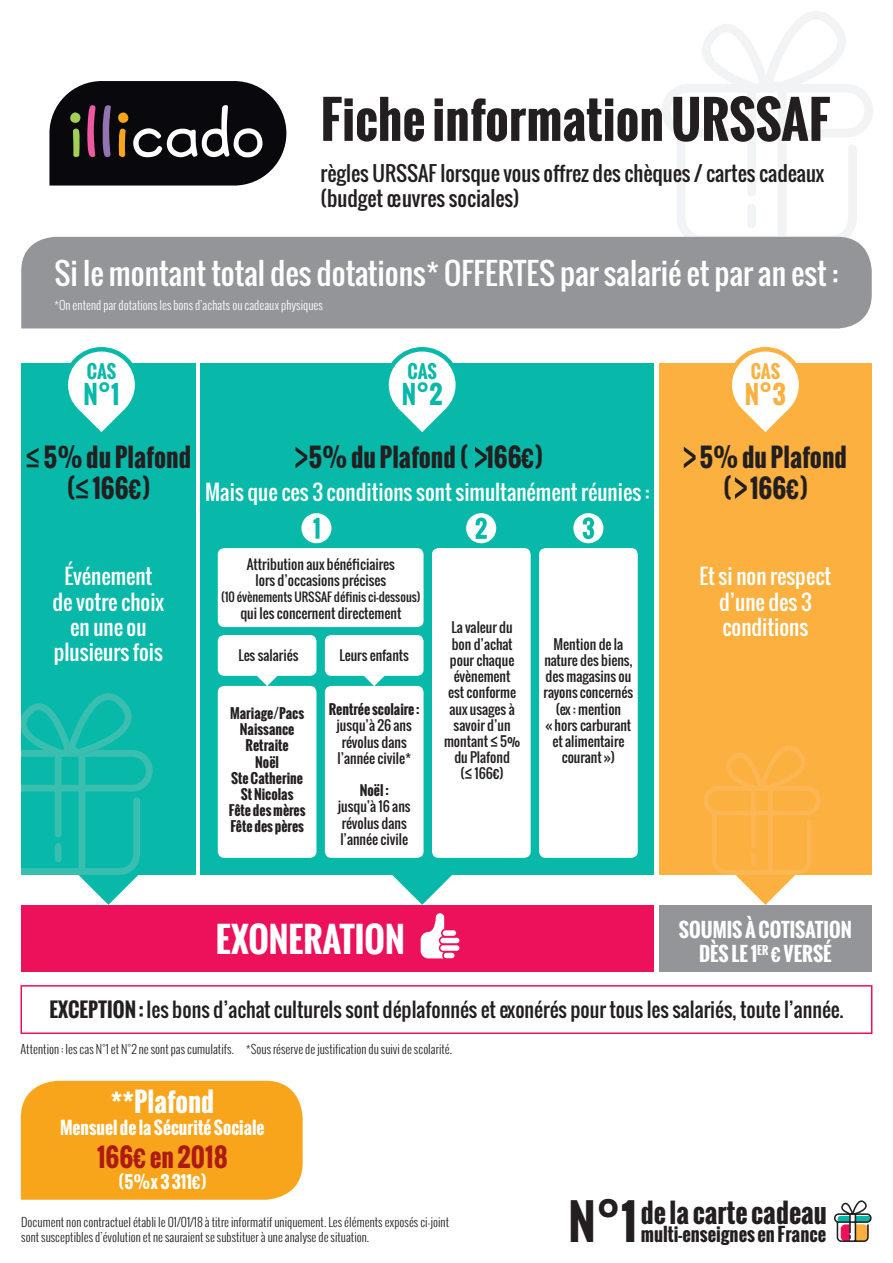
<style>
.page{position:relative;width:893px;height:1263px;background:#fff}
.page>*{position:absolute;margin:0;border:0;box-sizing:border-box;transform-origin:0 0}
.t1{font:700 50.1px "Oswald";color:#231f20}
.t2{font:700 34.35px "Oswald";color:#fff}
.t3{font:29.85px "Oswald";color:#fff}
.t4{font:700 26.7px "Oswald";color:#fff}
.t5{font:700 26.55px "Oswald";color:#231f20}
.t6{font:700 25.5px/30.6px "Oswald";color:#231f20;text-align:center}
.t7{font:700 25.5px "Oswald";color:#ad1b13}
.t8{font:700 25.05px "Oswald";color:#08b9a9}
.t9{font:700 25.05px "Oswald";color:#fbb03f}
.t10{font:21px/25.2px "Oswald";color:#fff;text-align:center}
.t11{font:20.55px/24.6px "Oswald";color:#231f20}
.t12{font:19.95px "Oswald";color:#231f20}
.t13{font:700 19.5px/23.4px "Oswald";color:#fff;text-align:center}
.t14{font:700 18.45px "Oswald";color:#231f20}
.t15{font:700 18px "Oswald";letter-spacing:-.01em;color:#08b9a9}
.t16{font:700 18px "Oswald";color:#fbb03f}
.t17{font:700 17.4px "Oswald";color:#fff}
.t18{font:700 16.95px "Oswald";color:#fff}
.t19{font:13.5px/16.2px "Oswald";color:#231f20;text-align:center}
.t20{font:700 13.5px/16.2px "Oswald";color:#231f20;text-align:center}
.t21{font:300 12px/14.4px "Oswald";color:#231f20}
.t22{font:300 12px "Oswald";color:#fff}
.t23{font:12px "Oswald";color:#231f20}
.s1{font-weight:700}
.s2{font-size:47.55px}
</style>
<div class="page">
<svg style="left:662px;top:24px;width:211px;height:213px"></svg>
<svg style="left:763px;top:11px;width:83px;height:80px"></svg>
<svg style="left:392px;top:875px;width:60px;height:30px"></svg>
<div style="left:21px;top:364px;width:175px;height:511px;background:#08b9a9"></div>
<div style="left:21px;top:905px;width:633px;height:67px;background:#ed105a"></div>
<div style="left:21px;top:985px;width:851px;height:49px;border:2px solid #ed105a"></div>
<div style="left:659px;top:905px;width:213px;height:67px;background:#939598"></div>
<div style="left:201px;top:364px;width:453px;height:511px;background:#08b9a9"></div>
<div style="left:659px;top:364px;width:213px;height:511px;background:#fbb03f"></div>
<div style="left:218px;top:548px;width:206px;height:79px;background:#fff;border-radius:6px"></div>
<div style="left:325px;top:686px;width:99px;height:172px;background:#fff;border-radius:6px"></div>
<div style="left:218px;top:686px;width:98px;height:172px;background:#fff;border-radius:6px"></div>
<div style="left:218px;top:635px;width:98px;height:41px;background:#fff;border-radius:6px"></div>
<div style="left:325px;top:635px;width:99px;height:41px;background:#fff;border-radius:6px"></div>
<div style="left:539px;top:548px;width:99px;height:310px;background:#fff;border-radius:6px"></div>
<div style="left:432px;top:548px;width:99px;height:310px;background:#fff;border-radius:6px"></div>
<svg style="left:49px;top:81px;width:238px;height:105px;background:#353235"></svg>
<div style="left:21px;top:237px;width:851px;height:91px;background:#939598"></div>
<svg style="left:684px;top:447px;width:12px;height:21px"></svg>
<svg style="left:735px;top:477px;width:12px;height:22px"></svg>
<div style="left:66px;top:349px;width:71px;height:72px;background:#fff;border-radius:50%"></div>
<div style="left:64px;top:347px;width:75px;height:76px;border:4px solid #08b9a9;border-radius:50%"></div>
<div style="left:386px;top:349px;width:72px;height:72px;background:#fff;border-radius:50%"></div>
<div style="left:384px;top:347px;width:76px;height:76px;border:4px solid #08b9a9;border-radius:50%"></div>
<div style="left:730px;top:349px;width:71px;height:72px;background:#fff;border-radius:50%"></div>
<div style="left:727px;top:347px;width:76px;height:76px;border:4px solid #fbb03f;border-radius:50%"></div>
<svg style="left:77px;top:408px;width:49px;height:24px"></svg>
<svg style="left:398px;top:408px;width:48px;height:24px"></svg>
<svg style="left:741px;top:408px;width:49px;height:24px"></svg>
<div style="left:443px;top:930px;width:13px;height:6px;background:#fff;border-radius:3px"></div>
<div style="left:444px;top:953px;width:10px;height:5px;background:#fff;border-radius:3px"></div>
<div style="left:440px;top:938px;width:19px;height:5px;background:#fff;border-radius:3px"></div>
<div style="left:440px;top:945px;width:19px;height:6px;background:#fff;border-radius:3px"></div>
<svg style="left:421px;top:913px;width:23px;height:45px"></svg>
<div style="left:301px;top:513px;width:30px;height:30px;background:#fff;border-radius:50%"></div>
<div style="left:466px;top:513px;width:30px;height:30px;background:#fff;border-radius:50%"></div>
<div style="left:573px;top:513px;width:30px;height:30px;background:#fff;border-radius:50%"></div>
<svg style="left:313px;top:518px;width:6px;height:21px"></svg>
<svg style="left:476px;top:517px;width:11px;height:22px"></svg>
<svg style="left:583px;top:517px;width:11px;height:22px"></svg>
<svg style="left:256px;top:675px;width:22px;height:11px"></svg>
<svg style="left:363px;top:675px;width:22px;height:11px"></svg>
<svg style="left:296px;top:447px;width:11px;height:21px"></svg>
<svg style="left:475px;top:447px;width:12px;height:21px"></svg>
<svg style="left:834px;top:1200px;width:38px;height:42px"></svg>
<svg style="left:21px;top:693px;width:132px;height:212px"></svg>
<svg style="left:704px;top:745px;width:117px;height:160px"></svg>
<div style="left:20px;top:1080px;width:283px;height:120px;background:#f9a51b"></div>
<h1 class="t1" style="left:321px;top:82px;width:511px">Fiche information URSSAF</h1>
<h3 class="t11" style="left:321px;top:161px;width:505px">règles URSSAF lorsque vous offrez des chèques / cartes cadeaux (budget œuvres sociales)</h3>
<h3 class="t3" style="left:55px;top:251px;width:785px">Si le montant total des dotations* OFFERTES par salarié et par an est :</h3>
<p class="t22" style="left:55px;top:297px;width:270px">*On entend par dotations les bons d’achats ou cadeaux physiques</p>
<h3 class="t15" style="left:87px;top:357px;width:31px">CAS</h3>
<h3 class="t8" style="left:83px;top:376px;width:38px">N°1</h3>
<h3 class="t15" style="left:407px;top:357px;width:31px">CAS</h3>
<h3 class="t8" style="left:402px;top:376px;width:42px">N°2</h3>
<h3 class="t16" style="left:751px;top:357px;width:31px">CAS</h3>
<h3 class="t9" style="left:745px;top:376px;width:43px">N°3</h3>
<h3 class="t6" style="left:308px;top:442px;width:237px">5% du Plafond ( 166€)</h3>
<h3 class="t6" style="left:26px;top:442px;width:167px">≤ 5% du Plafond (≤ 166€)</h3>
<h3 class="t6" style="left:699px;top:442px;width:149px">5% du Plafond ( 166€)</h3>
<h3 class="t10" style="left:205px;top:479px;width:446px">Mais que ces 3 conditions sont simultanément réunies :</h3>
<p class="t19" style="left:247px;top:556px;width:150px">Attribution aux bénéficiaires lors d’occasions précises</p>
<p class="t23" style="left:221px;top:588px;width:201px">(10 évènements URSSAF définis ci-dessous)</p>
<p class="t19" style="left:240px;top:604px;width:163px">qui les concernent directement</p>
<h3 class="t10" style="left:53px;top:563px;width:113px">Événement de votre choix en une ou plusieurs fois</h3>
<h3 class="t10" style="left:699px;top:563px;width:133px">Et si non respect d’une des 3 conditions</h3>
<p class="t19" style="left:444px;top:619px;width:78px">La valeur du bon d’achat pour chaque évènement<br>est conforme aux usages à savoir d’un montant ≤ 5% du Plafond<br>(≤ 166€)</p>
<p class="t19" style="left:544px;top:636px;width:91px">Mention de la nature des biens, des magasins ou rayons concernés (ex : mention<br>« hors carburant et alimentaire courant »)</p>
<p class="t19" style="left:238px;top:647px;width:62px">Les salariés</p>
<p class="t19" style="left:339px;top:647px;width:71px">Leurs enfants</p>
<p class="t20" style="left:229px;top:705px;width:78px">Mariage/Pacs<br>Naissance<br>Retraite<br>Noël<br>Ste Catherine<br>St Nicolas<br>Fête des mères<br>Fête des pères</p>
<p class="t20" style="left:329px;top:701px;width:92px">Rentrée scolaire :</p>
<p class="t19" style="left:337px;top:717px;width:77px">jusqu’à 26 ans révolus dans l’année civile*</p>
<p class="t20" style="left:360px;top:782px;width:31px">Noël :</p>
<p class="t19" style="left:338px;top:798px;width:74px;text-align:left">jusqu’à 16 ans révolus dans l’année civile</p>
<h2 class="t2" style="left:216px;top:914px;width:190px">EXONERATION</h2>
<h3 class="t13" style="left:679px;top:918px;width:174px">SOUMIS À COTISATION<br>DÈS LE 1<sup>ER</sup> € VERSÉ</h3>
<h3 class="t12" style="left:49px;top:995px;width:796px"><span class="s1">EXCEPTION :</span> les bons d’achat culturels sont déplafonnés et exonérés pour tous les salariés, toute l’année.</h3>
<p class="t21" style="left:21px;top:1042px;width:433px">Attention : les cas N°1 et N°2 ne sont pas cumulatifs. *Sous réserve de justification du suivi de scolarité.</p>
<h3 class="t4" style="left:110px;top:1081px;width:105px">**Plafond</h3>
<p class="t17" style="left:60px;top:1114px;width:206px">Mensuel de la Sécurité Sociale</p>
<h3 class="t7" style="left:97px;top:1138px;width:132px">166€ en 2018</h3>
<p class="t18" style="left:118px;top:1169px;width:90px">(5%x 3 311€)</p>
<p class="t21" style="left:21px;top:1215px;width:429px">Document non contractuel établi le 01/01/18 à titre informatif uniquement. Les éléments exposés ci-joint sont susceptibles d’évolution et ne sauraient se substituer à une analyse de situation.</p>
<h3 class="t5" style="left:568px;top:1193px;width:260px"><span class="s2">N°1</span> de la carte cadeau</h3>
<h3 class="t14" style="left:641px;top:1220px;width:187px">multi-enseignes en France</h3>
</div>
